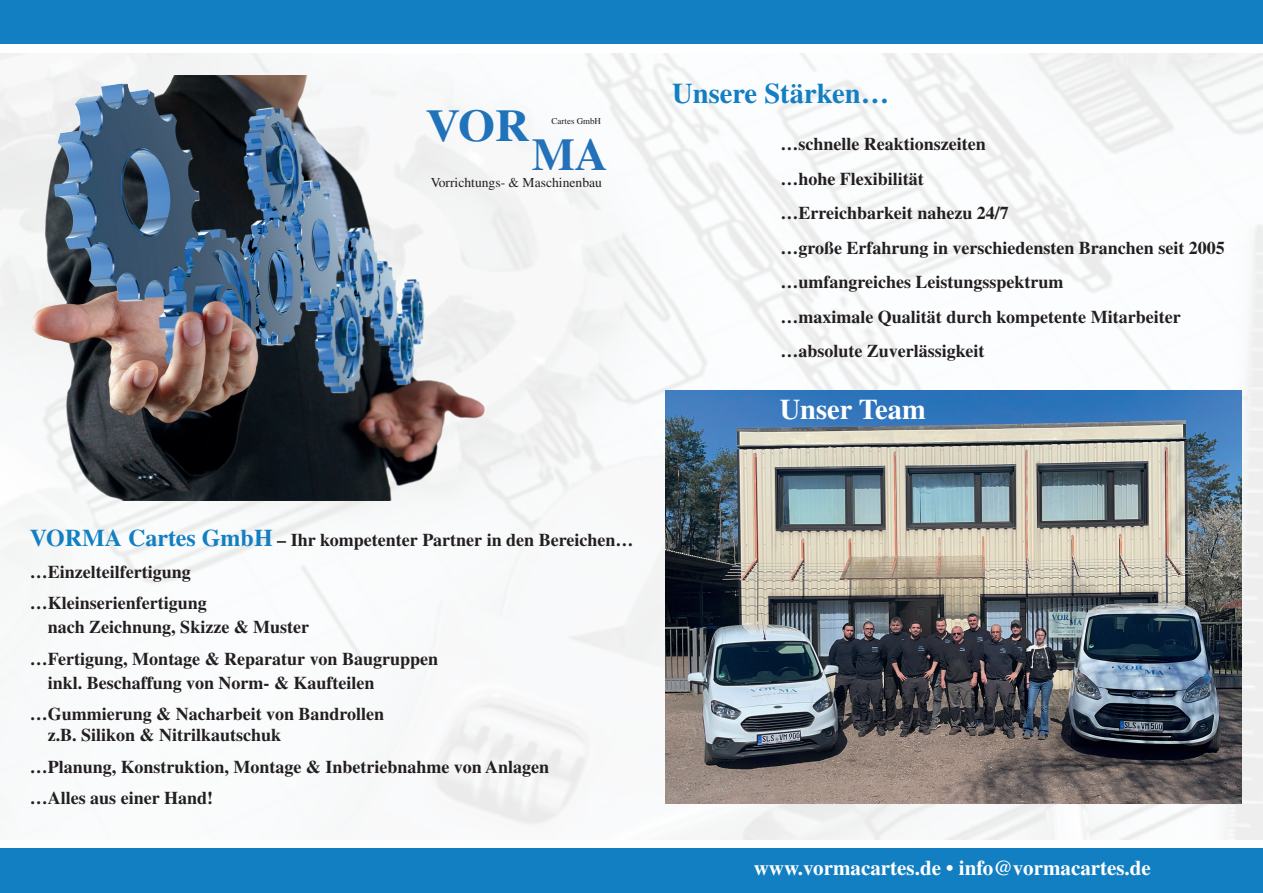
<style>
.page{position:relative;width:1263px;height:893px;background:#fff}
.page>*{position:absolute;margin:0;border:0;box-sizing:border-box;transform-origin:0 0}
.t1{font:700 45.3px "Times";color:#2072ba;scale:1.05 1}
.t2{font:700 45.3px "Times";color:#2371b9}
.t3{font:700 28.5px "Times";color:#127fc3}
.t4{font:700 28.5px "Times";color:#fff}
.t5{font:700 21px "Times";color:#fff}
.t6{font:700 18px/34.5px "Times";color:#231f20}
.t7{font:13.65px "Times";color:#231f20}
.t8{font:9px "Times";color:#231f20}
.s1{font-size:24px;color:#127fc3}
</style>
<div class="page">
<img style="left:0;top:53px;width:1263px;height:787px">
<div style="left:0;top:0;width:1263px;height:44px;background:#127fc3"></div>
<div style="left:0;top:849px;width:1263px;height:44px;background:#127fc3"></div>
<img style="left:665px;top:391px;width:576px;height:412px">
<img style="left:18px;top:75px;width:638px;height:426px">
<h1 class="t1" style="left:426px;top:99px;width:100px">VOR</h1>
<p class="t8" style="left:552px;top:116px;width:51px">Cartes GmbH</p>
<h1 class="t2" style="left:532px;top:128px;width:78px">MA</h1>
<p class="t7" style="left:431px;top:175px;width:173px">Vorrichtungs- &amp; Maschinenbau</p>
<h2 class="t3" style="left:672px;top:76px;width:218px">Unsere Stärken…</h2>
<p class="t6" style="left:780px;top:127px;width:446px">…schnelle Reaktionszeiten<br>…hohe Flexibilität<br>…Erreichbarkeit nahezu 24/7<br>…große Erfahrung in verschiedensten Branchen seit 2005 …umfangreiches Leistungsspektrum<br>…maximale Qualität durch kompetente Mitarbeiter …absolute Zuverlässigkeit</p>
<h2 class="t4" style="left:780px;top:392px;width:148px">Unser Team</h2>
<p class="t6" style="left:30px;top:524px;width:605px;line-height:31.5px"><span class="s1">VORMA Cartes GmbH</span> – Ihr kompetenter Partner in den Bereichen… …Einzelteilfertigung<br>…Kleinserienfertigung</p>
<p class="t6" style="left:30px;top:611px;width:410px;line-height:31.5px;text-indent:18px">nach Zeichnung, Skizze &amp; Muster<br>…Fertigung, Montage &amp; Reparatur von Baugruppen</p>
<p class="t6" style="left:30px;top:666px;width:356px;line-height:31.5px;text-align:center">inkl. Beschaffung von Norm- &amp; Kaufteilen …Gummierung &amp; Nacharbeit von Bandrollen</p>
<p class="t6" style="left:30px;top:719px;width:521px;line-height:31.5px;text-indent:18px">z.B. Silikon &amp; Nitrilkautschuk<br>…Planung, Konstruktion, Montage &amp; Inbetriebnahme von Anlagen …Alles aus einer Hand!</p>
<p class="t5" style="left:754px;top:856px;width:399px">www.vormacartes.de • info@vormacartes.de</p>
</div>
